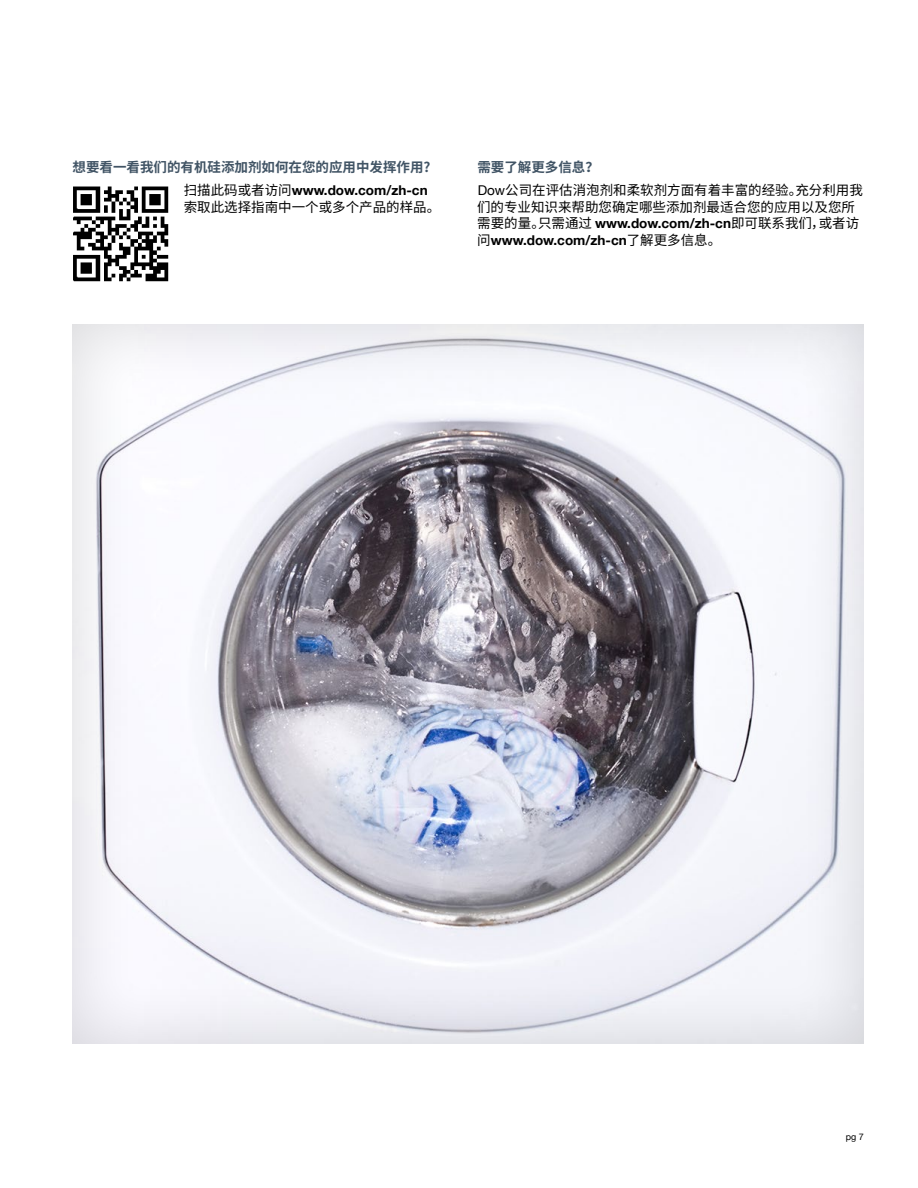
<style>
.page{position:relative;width:918px;height:1188px;background:#fff}
.page>*{position:absolute;margin:0;border:0;box-sizing:border-box;transform-origin:0 0}
.t1{font:13.5px/23.2px "Noto Sans SC";color:#000}
.t2{font:700 13.5px "Helvetica Neue";color:#000}
.t3{font:700 13.5px "Noto Sans SC";color:#415465}
.t4{font:9px "Helvetica Neue";color:#000}
.s1{font-family:"Noto Sans SC";font-weight:400}
.s2{font-weight:700;color:#415465}
.s3{font-family:"Helvetica Neue"}
.s4{font-family:"Helvetica Neue";font-weight:700}
</style>
<div class="page">
<div style="left:59px;top:314px;width:816px;height:730px;background:#000;opacity:.15"></div>
<img style="left:73px;top:186px;width:96px;height:96px">
<p class="t3" style="left:73px;top:159px;width:359px">想要看一看我们的有机硅添加剂如何在您的应用中发挥作用?</p>
<p class="t2" style="left:184px;top:180px;width:245px"><span class="s1">扫描此码或者访问</span>www.dow.com/zh-cn</p>
<p class="t1" style="left:184px;top:195px;width:258px">索取此选择指南中一个或多个产品的样品。</p>
<p class="t1" style="left:477px;top:156px;width:387px"><span class="s2">需要了解更多信息？<br></span><span class="s3">Dow</span>公司在评估消泡剂和柔软剂方面有着丰富的经验。充分利用我</p>
<p class="t1" style="left:477px;top:199px;width:384px;line-height:16.5px">们的专业知识来帮助您确定哪些添加剂最适合您的应用以及您所需要的量。只需通过 <span class="s4">www.dow.com/zh-cn</span>即可联系我们，或者访</p>
<p class="t2" style="left:477px;top:229px;width:246px"><span class="s1">问</span>www.dow.com/zh-cn<span class="s1">了解更多信息。</span></p>
<p class="t4" style="left:846px;top:1131px;width:20px">pg 7</p>
</div>
